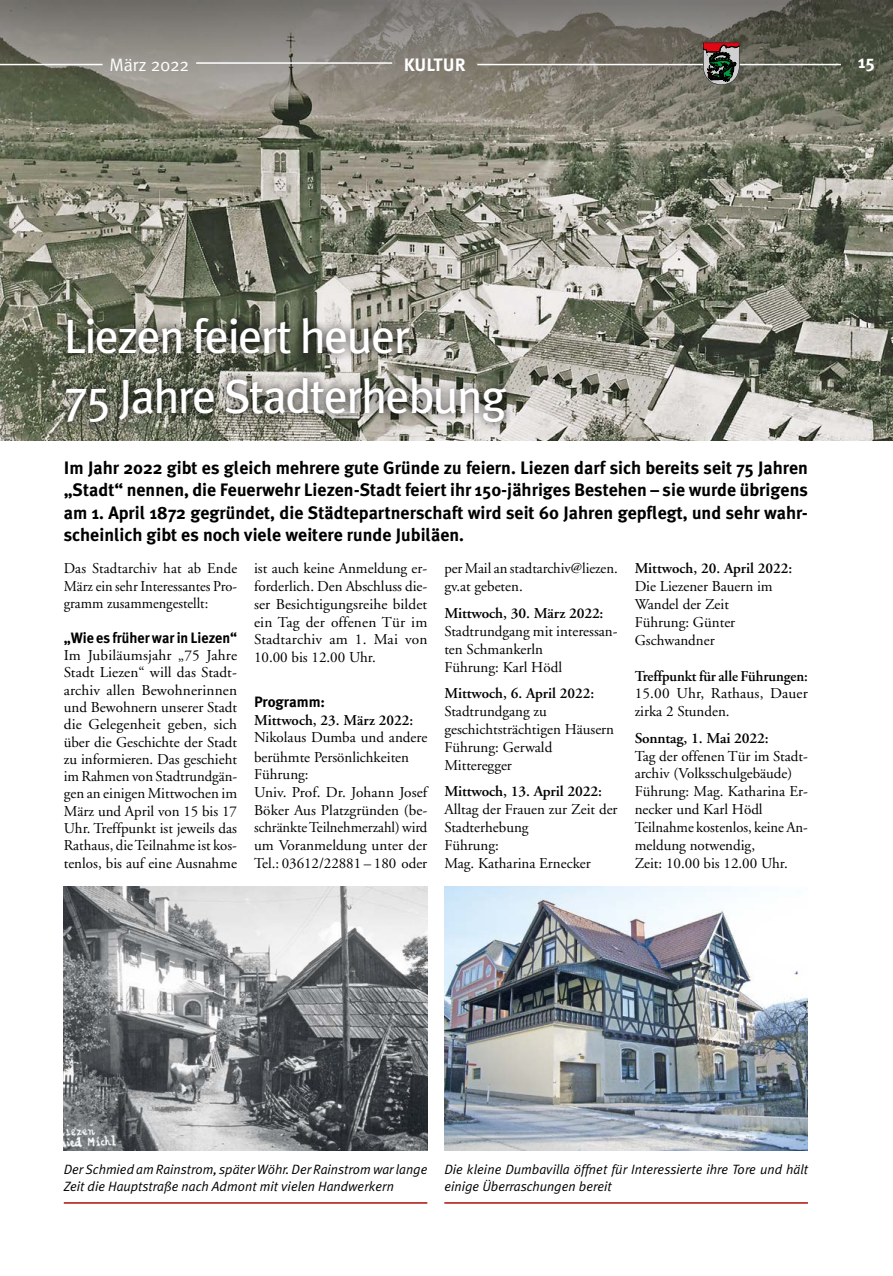
<style>
.page{position:relative;width:893px;height:1276px;background:#fff}
.page>*{position:absolute;margin:0;border:0;box-sizing:border-box;transform-origin:0 0}
.t1{font:48px/60px "Meta Plus";letter-spacing:-.035em;color:#fff}
.t2{font:700 18px/22.5px "Meta Plus";color:#000;text-align:justify}
.t3{font:18px "Meta Plus Normal";color:#fff}
.t4{font:700 18px "Meta Plus";color:#fff}
.t5{font:15px/17.9px "Adobe Garamond";color:#000}
.t6{font:600 15px "Adobe Garamond";letter-spacing:-.005em;color:#000}
.t7{font:700 15px "Meta Plus";color:#000;scale:.95 1}
.t8{font:700 15px "Meta Plus";color:#000}
.t9{font:italic 13.5px/16.8px "Meta Plus Normal";color:#000}
</style>
<div class="page">
<img style="left:0;top:145px;width:893px;height:295px">
<svg style="left:0;top:0;width:893px;height:145px;background:#7c7a6f"></svg>
<hr style="left:0;top:64px;width:103px;height:1px;background:#fff">
<img style="left:444px;top:887px;width:364px;height:263px">
<hr style="left:444px;top:1202px;width:364px;height:1px;background:#ae0f0a">
<img style="left:64px;top:887px;width:363px;height:263px">
<hr style="left:64px;top:1202px;width:363px;height:1px;background:#ae0f0a">
<div style="left:57px;top:310px;width:458px;height:121px;background:#000;opacity:.8"></div>
<hr style="left:196px;top:62px;width:196px;height:2px;background:#fff">
<hr style="left:477px;top:64px;width:364px;height:1px;background:#fff">
<svg style="left:703px;top:43px;width:36px;height:42px;background:#6a5a54"></svg>
<p class="t3" style="left:109px;top:54px;width:81px">März 2022</p>
<p class="t4" style="left:404px;top:54px;width:63px">KULTUR</p>
<p class="t4" style="left:858px;top:51px;width:18px">15</p>
<h1 class="t1" style="left:64px;top:306px;width:444px">Liezen feiert heuer<br>75 Jahre Stadterhebung</h1>
<p class="t2" style="left:64px;top:456px;width:746px">Im Jahr 2022 gibt es gleich mehrere gute Gründe zu feiern. Liezen darf sich bereits seit 75 Jahren „Stadt“ nennen, die Feuerwehr Liezen-Stadt feiert ihr 150-jähriges Bestehen – sie wurde übrigens am 1. April 1872 gegründet, die Städtepartnerschaft wird seit 60 Jahren gepflegt, und sehr wahr&shy;scheinlich gibt es noch viele weitere runde Jubiläen.</p>
<p class="t5" style="left:64px;top:560px;width:175px;line-height:17.2px;text-align:justify">Das Stadtarchiv hat ab Ende März ein sehr Interessantes Pro&shy;gramm zusammengestellt:</p>
<p class="t7" style="left:64px;top:629px;width:184px">„Wie es früher war in Liezen“</p>
<p class="t5" style="left:64px;top:647px;width:175px;line-height:17.2px;text-align:justify">Im Jubiläumsjahr „75 Jahre Stadt Liezen“ will das Stadt&shy;archiv allen Bewohnerinnen und Bewohnern unserer Stadt die Gelegenheit geben, sich über die Geschichte der Stadt zu informieren. Das geschieht im Rahmen von Stadtrundgän&shy;gen an einigen Mittwochen im März und April von 15 bis 17<br>Uhr. Treffpunkt ist jeweils das Rathaus, die Teilnahme ist kos&shy;tenlos, bis auf eine Ausnahme</p>
<p class="t6" style="left:635px;top:560px;width:159px">Mittwoch, 20. April 2022:</p>
<p class="t5" style="left:635px;top:578px;width:140px">Die Liezener Bauern im<br>Wandel der Zeit<br>Führung: Günter<br>Gschwandner</p>
<p class="t6" style="left:635px;top:667px;width:175px">Treffpunkt für alle Führungen:</p>
<p class="t5" style="left:635px;top:685px;width:175px">15.00 Uhr, Rathaus, Dauer zirka 2 Stunden.</p>
<p class="t6" style="left:635px;top:729px;width:136px">Sonntag, 1. Mai 2022:</p>
<p class="t5" style="left:635px;top:747px;width:175px">Tag der offenen Tür im Stadt&shy;archiv (Volksschulgebäude)<br>Führung: Mag. Katharina Er&shy;necker und Karl Hödl<br>Teilnahme kostenlos, keine An&shy;meldung notwendig,<br>Zeit: 10.00 bis 12.00 Uhr.</p>
<p class="t5" style="left:254px;top:560px;width:175px;text-align:justify">ist auch keine Anmeldung er&shy;forderlich. Den Abschluss die&shy;ser Besichtigungsreihe bildet ein Tag der offenen Tür im Stadtarchiv am 1. Mai von 10.00 bis 12.00 Uhr.</p>
<p class="t8" style="left:254px;top:693px;width:73px">Programm:</p>
<p class="t6" style="left:254px;top:711px;width:161px">Mittwoch, 23. März 2022:</p>
<p class="t5" style="left:254px;top:728px;width:175px;line-height:19.2px">Nikolaus Dumba und andere berühmte Persönlichkeiten</p>
<p class="t5" style="left:254px;top:766px;width:175px">Führung:<br>Univ. Prof. Dr. Johann Josef<br>Böker Aus Platzgründen (be&shy;schränkte Teilnehmerzahl) wird um Voranmeldung unter der<br>Tel.: 03612/22881 – 180 oder</p>
<p class="t5" style="left:444px;top:560px;width:175px">per Mail an stadtarchiv@liezen. gv.at gebeten.</p>
<p class="t6" style="left:444px;top:605px;width:161px">Mittwoch, 30. März 2022:</p>
<p class="t5" style="left:444px;top:622px;width:175px">Stadtrundgang mit interessan&shy;ten Schmankerln<br>Führung: Karl Hödl</p>
<p class="t6" style="left:444px;top:685px;width:151px">Mittwoch, 6. April 2022:</p>
<p class="t5" style="left:444px;top:702px;width:171px">Stadtrundgang zu geschichtsträchtigen Häusern<br>Führung: Gerwald<br>Mitteregger</p>
<p class="t6" style="left:444px;top:783px;width:159px">Mittwoch, 13. April 2022:</p>
<p class="t5" style="left:444px;top:800px;width:175px">Alltag der Frauen zur Zeit der<br>Stadterhebung<br>Führung:<br>Mag. Katharina Ernecker</p>
<p class="t9" style="left:64px;top:1160px;width:365px">Der Schmied am Rainstrom, später Wöhr. Der Rainstrom war lange<br>Zeit die Hauptstraße nach Admont mit vielen Handwerkern</p>
<p class="t9" style="left:444px;top:1160px;width:365px">Die kleine Dumbavilla öffnet für Interessierte ihre Tore und hält einige Überraschungen bereit</p>
</div>
